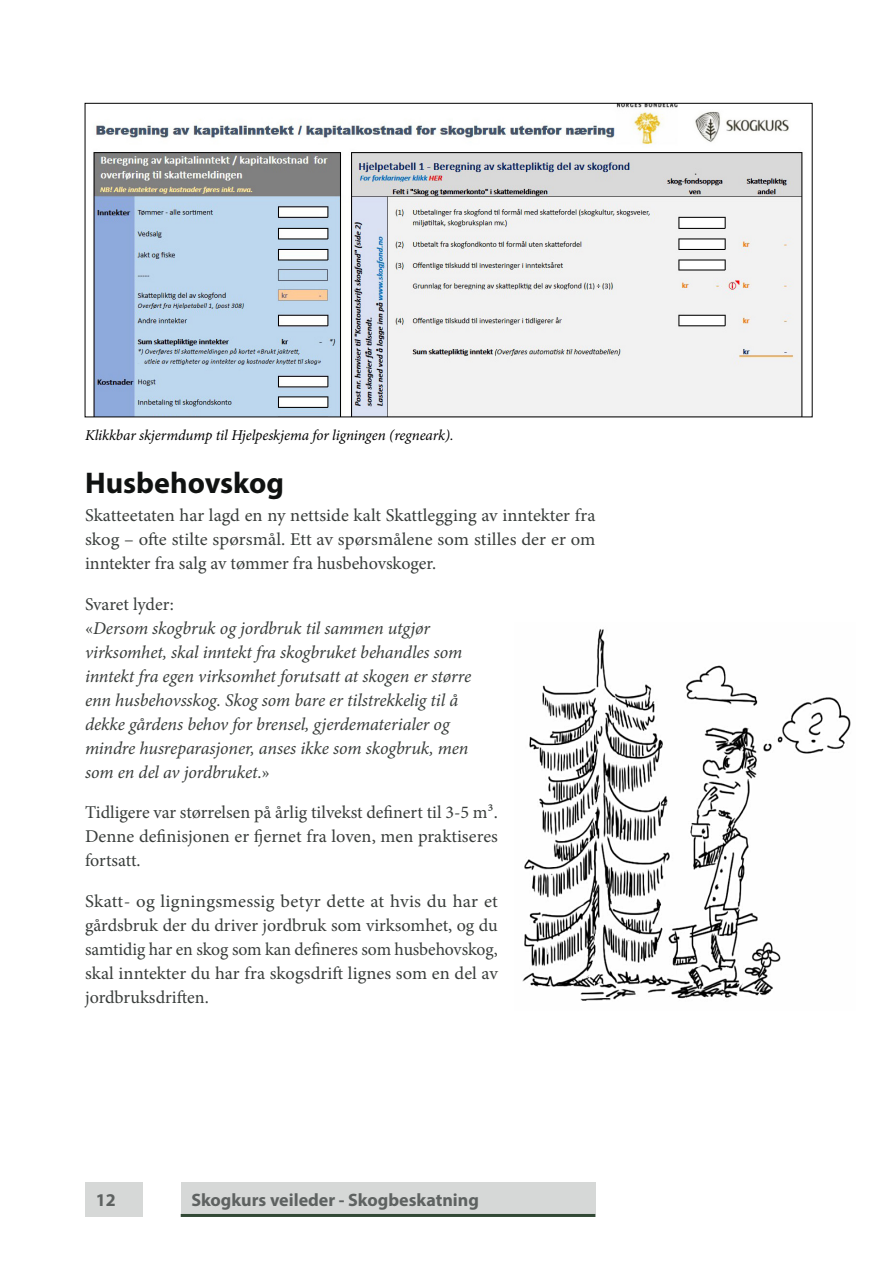
<style>
.page{position:relative;width:893px;height:1263px;background:#fff}
.page>*{position:absolute;margin:0;border:0;box-sizing:border-box;transform-origin:0 0}
.t1{font:700 30px "Myriad Pro";color:#101211}
.t2{font:italic 18px/24px "Minion Pro";letter-spacing:-.005em;color:#393d3b}
.t3{font:18px/24px "Minion Pro";color:#393d3b;text-align:justify}
.t4{font:18px/24px "Minion Pro";color:#393d3b;text-align:justify;scale:1.04 1}
.t5{font:700 18px "Myriad Pro";color:#5e6261}
.t6{font:italic 15px "Minion Pro";letter-spacing:-.01em;color:#000}
.s1{font-style:normal}
</style>
<div class="page">
<div style="left:181px;top:1182px;width:414px;height:35px;background:#d6d8d7"></div>
<div style="left:85px;top:1182px;width:57px;height:35px;background:#d6d8d7"></div>
<hr style="left:181px;top:1214px;width:414px;height:3px;background:#324935">
<img style="left:522px;top:629px;width:329px;height:372px">
<img style="left:93px;top:105px;width:710px;height:310px">
<p class="t6" style="left:85px;top:425px;width:370px">Klikkbar skjermdump til Hjelpeskjema for ligningen (regneark).</p>
<h1 class="t1" style="left:85px;top:463px;width:200px">Husbehovskog</h1>
<p class="t3" style="left:85px;top:504px;width:512px">Skatteetaten har lagd en ny nettside kalt Skattlegging av inntekter fra skog – ofte stilte spørsmål. Ett av spørsmålene som stilles der er om inntekter fra salg av tømmer fra husbehovskoger.</p>
<p class="t2" style="left:85px;top:592px;width:388px"><span class="s1">Svaret lyder:<br>«</span>Dersom skogbruk og jordbruk til sammen utgjør virksomhet, skal inntekt fra skogbruket behandles som inntekt fra egen virksomhet forutsatt at skogen er større enn husbehovsskog. Skog som bare er tilstrekkelig til å dekke gårdens behov for brensel, gjerdematerialer og mindre husreparasjoner, anses ikke som skogbruk, men som en del av jordbruket.<span class="s1">»</span></p>
<p class="t3" style="left:85px;top:801px;width:414px">Tidligere var størrelsen på årlig tilvekst definert til 3-5 m³.<br>Denne definisjonen er fjernet fra loven, men praktiseres fortsatt.</p>
<p class="t4" style="left:85px;top:889px;width:399px">Skatt- og ligningsmessig betyr dette at hvis du har et gårdsbruk der du driver jordbruk som virksomhet, og du samtidig har en skog som kan defineres som husbehovskog, skal inntekter du har fra skogsdrift lignes som en del av jordbruksdriften.</p>
<p class="t5" style="left:96px;top:1188px;width:21px">12</p>
<p class="t5" style="left:191px;top:1188px;width:289px">Skogkurs veileder - Skogbeskatning</p>
</div>
